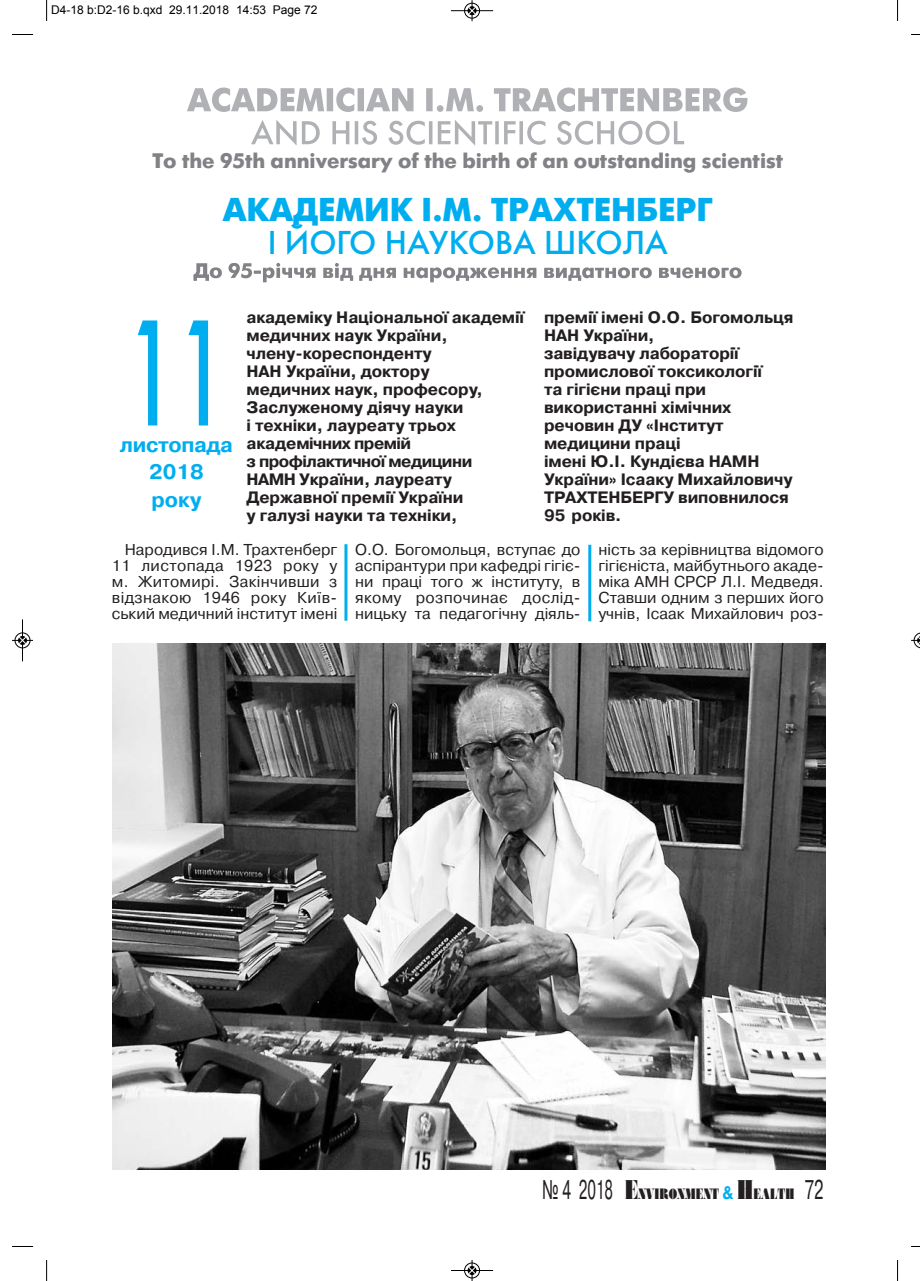
<style>
.page{position:relative;width:920px;height:1281px;background:#fff}
.page>*{position:absolute;margin:0;border:0;box-sizing:border-box;transform-origin:0 0}
.t1{font:150px "Futuris C";color:#00aeef;scale:.57 1}
.t2{font:700 33px "Futuris C";color:#00aeef}
.t3{font:33px "Futuris C";color:#00aeef}
.t4{font:700 21px "Futuris C";color:#808285}
.t5{font:700 21px "Pragmatica C";letter-spacing:-.02em;color:#00aeef}
.t6{font:700 21px/27px "Pragmatica C";color:#00aeef}
.t7{font:700 16.5px/18px "Pragmatica C";letter-spacing:-.005em;color:#231f20}
.t8{font:15.75px/16.2px "Pragmatica C";color:#231f20;text-align:justify}
.t9{font:15px "Fat Face C";letter-spacing:.005em;color:#231f20}
.t10{font:12px "Arial";color:#000}
.s1{font-family:"Pragmatica C";font-size:27px}
.s2{font-size:27px}
.s3{font-family:"Pragmatica C";font-weight:700;font-size:18px;color:#00aeef}
</style>
<div class="page">
<img style="left:113px;top:643px;width:712px;height:527px">
<svg style="left:187px;top:88px;width:535px;height:24px"></svg>
<svg style="left:251px;top:120px;width:363px;height:26px"></svg>
<svg style="left:193px;top:263px;width:231px;height:19px"></svg>
<hr style="left:344px;top:544px;width:3px;height:77px;background:#00aeef">
<hr style="left:588px;top:545px;width:3px;height:76px;background:#00aeef">
<svg style="left:46px;top:0;width:1px;height:21px"></svg>
<svg style="left:12px;top:34px;width:21px;height:1px"></svg>
<svg style="left:897px;top:0;width:1px;height:21px"></svg>
<svg style="left:46px;top:1260px;width:1px;height:21px"></svg>
<svg style="left:12px;top:1246px;width:21px;height:1px"></svg>
<svg style="left:897px;top:1260px;width:1px;height:21px"></svg>
<div style="left:464px;top:3px;width:16px;height:16px;border:1px solid #fff;border-radius:50%"></div>
<hr style="left:451px;top:10px;width:42px;height:1px;background:#000">
<div style="left:464px;top:3px;width:15px;height:15px;border:1px solid #000;border-radius:50%"></div>
<svg style="left:468px;top:0;width:8px;height:21px"></svg>
<div style="left:464px;top:1262px;width:16px;height:16px;border:1px solid #fff;border-radius:50%"></div>
<hr style="left:451px;top:1270px;width:42px;height:1px;background:#000">
<div style="left:464px;top:1263px;width:15px;height:15px;border:1px solid #000;border-radius:50%"></div>
<svg style="left:468px;top:1260px;width:8px;height:21px"></svg>
<div style="left:15px;top:632px;width:15px;height:16px;border:1px solid #fff;border-radius:50%"></div>
<hr style="left:22px;top:619px;width:1px;height:42px;background:#000">
<div style="left:15px;top:633px;width:15px;height:15px;border:1px solid #000;border-radius:50%"></div>
<svg style="left:12px;top:636px;width:21px;height:8px"></svg>
<hr style="left:919px;top:619px;width:1px;height:42px;background:#000">
<svg style="left:911px;top:633px;width:8px;height:15px"></svg>
<p class="t10" style="left:51px;top:3px;width:268px">D4-18 b:D2-16 b.qxd 29.11.2018 14:53 Page 72</p>
<p class="t4" style="left:152px;top:149px;width:632px">To the 95th anniversary of the birth of an outstanding scientist</p>
<h2 class="t2" style="left:223px;top:190px;width:491px">АКАДЕМИК І.М. ТРАХТЕНБЕРГ</h2>
<h2 class="t3" style="left:268px;top:223px;width:402px">І ЙОГО НАУКОВА ШКОЛА</h2>
<h1 class="t1" style="left:126px;top:286px;width:180px">11</h1>
<p class="t6" style="left:149px;top:459px;width:56px">2018 року</p>
<p class="t5" style="left:120px;top:433px;width:114px">листопада</p>
<p class="t7" style="left:246px;top:308px;width:279px">академіку Національної академії медичних наук України, члену-кореспонденту<br>НАН України, доктору<br>медичних наук, професору,<br>Заслуженому діячу науки<br>і техніки, лауреату трьох академічних премій<br>з профілактичної медицини<br>НАМН України, лауреату<br>Державної премії України<br>у галузі науки та техніки,</p>
<p class="t7" style="left:544px;top:308px;width:251px">премії імені О.О. Богомольця<br>НАН України,<br>завідувачу лабораторії промислової токсикології<br>та гігієни праці при використанні хімічних речовин ДУ «Інститут медицини праці<br>імені Ю.І. Кундієва НАМН<br>України» Ісааку Михайловичу<br>ТРАХТЕНБЕРГУ виповнилося<br>95 років.</p>
<p class="t8" style="left:112px;top:541px;width:227px;text-indent:13px">Народився І.М. Трахтенберг 11 листопада 1923 року у м. Житомирі. Закінчивши з відзнакою 1946 року Київ&shy;ський медичний інститут імені</p>
<p class="t8" style="left:355px;top:541px;width:227px">О.О. Богомольця, вступає до аспірантури при кафедрі гігіє&shy;ни праці того ж інституту, в якому розпочинає дослід&shy;ницьку та педагогічну діяль-</p>
<p class="t8" style="left:598px;top:541px;width:227px">ність за керівництва відомого гігієніста, майбутнього акаде&shy;міка АМН СРСР Л.І. Медведя.<br>Ставши одним з перших його учнів, Ісаак Михайлович роз-</p>
<p class="t9" style="left:542px;top:1185px;width:283px"><span class="s1">№ 4 2018</span> <span class="s2">E</span>NVIRONMENT <span class="s3">&amp;</span> <span class="s2">H</span>EALTH <span class="s1">72</span></p>
</div>
